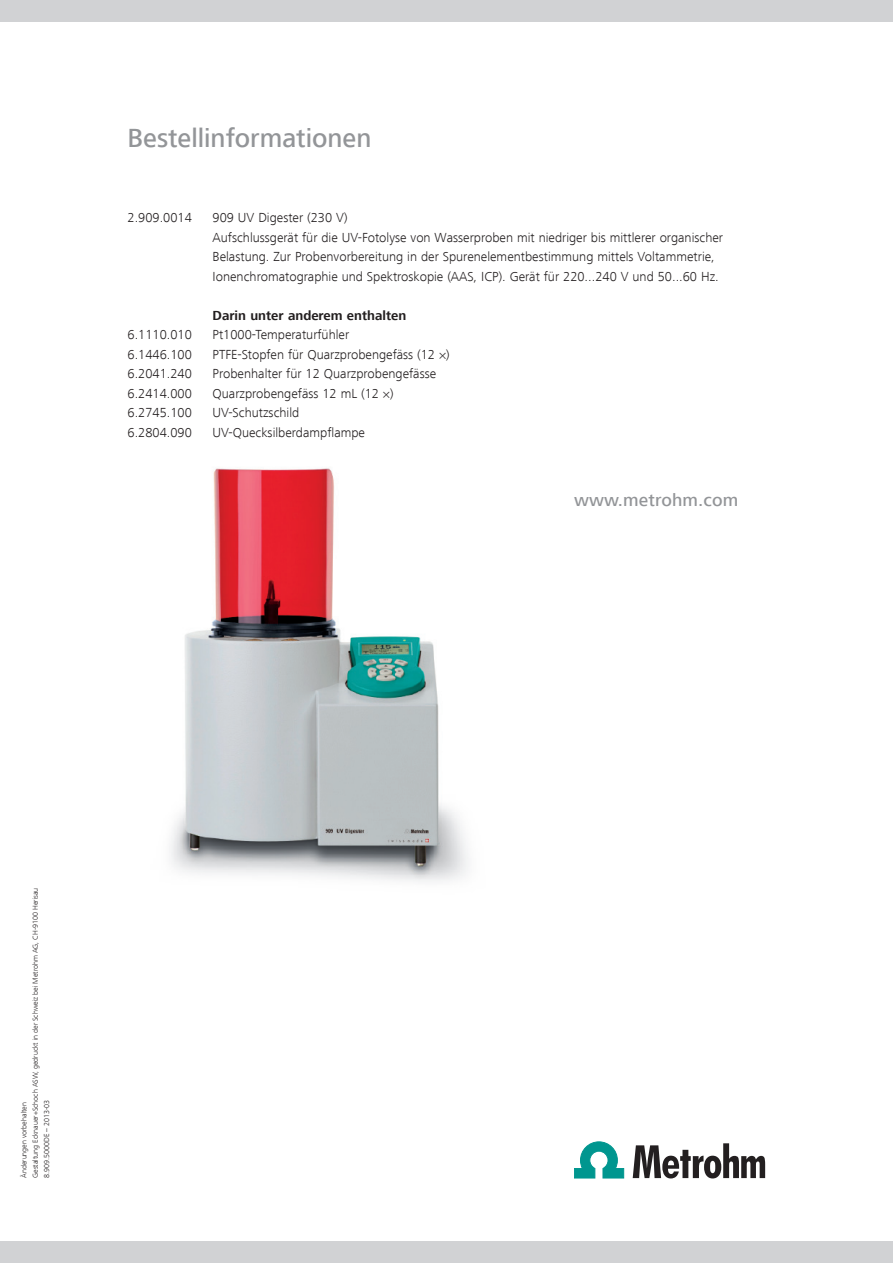
<style>
.page{position:relative;width:893px;height:1263px;background:#fff}
.page>*{position:absolute;margin:0;border:0;box-sizing:border-box;transform-origin:0 0}
.t1{font:500 27px "Frutiger Next LT";color:#939598}
.t2{font:500 18px "Frutiger Next LT";letter-spacing:.005em;color:#939598}
.t3{font:300 13.5px/19.5px "Frutiger Next LT";color:#231f20}
.t4{font:700 13.5px "Frutiger Next LT";color:#231f20}
.t5{font:300 7.5px/11.2px "Frutiger Next LT";color:#231f20}
</style>
<div class="page">
<div style="left:0;top:1242px;width:893px;height:21px;background:#d1d2d4"></div>
<div style="left:0;top:0;width:893px;height:21px;background:#d1d2d4"></div>
<svg style="left:574px;top:1142px;width:50px;height:36px"></svg>
<svg style="left:633px;top:1143px;width:132px;height:35px"></svg>
<img style="left:171px;top:468px;width:297px;height:414px">
<h1 class="t1" style="left:128px;top:123px;width:245px">Bestellinformationen</h1>
<p class="t3" style="left:128px;top:208px;width:66px">2.909.0014</p>
<p class="t3" style="left:213px;top:208px;width:512px">909 UV Digester (230 V)<br>Aufschlussgerät für die UV-Fotolyse von Wasserproben mit niedriger bis mittlerer organischer Belastung. Zur Probenvorbereitung in der Spurenelementbestimmung mittels Voltammetrie, Ionenchromatographie und Spektroskopie (AAS, ICP). Gerät für 220...240 V und 50...60 Hz.</p>
<p class="t4" style="left:213px;top:308px;width:195px">Darin unter anderem enthalten</p>
<p class="t3" style="left:128px;top:325px;width:66px">6.1110.010</p>
<p class="t3" style="left:213px;top:325px;width:138px">Pt1000-Temperaturfühler</p>
<p class="t3" style="left:128px;top:345px;width:66px">6.1446.100</p>
<p class="t3" style="left:213px;top:345px;width:239px">PTFE-Stopfen für Quarzprobengefäss (12 ×)</p>
<p class="t3" style="left:128px;top:364px;width:66px">6.2041.240</p>
<p class="t3" style="left:213px;top:364px;width:225px">Probenhalter für 12 Quarzprobengefässe</p>
<p class="t3" style="left:128px;top:384px;width:66px">6.2414.000</p>
<p class="t3" style="left:213px;top:384px;width:183px">Quarzprobengefäss 12 mL (12 ×)</p>
<p class="t3" style="left:128px;top:403px;width:66px">6.2745.100</p>
<p class="t3" style="left:213px;top:403px;width:88px">UV-Schutzschild</p>
<p class="t3" style="left:128px;top:423px;width:66px">6.2804.090</p>
<p class="t3" style="left:213px;top:423px;width:154px">UV-Quecksilberdampflampe</p>
<h2 class="t2" style="left:574px;top:490px;width:166px">www.metrohm.com</h2>
<p class="t5" style="left:19px;top:1178px;width:292px;rotate:-90deg">Änderungen vorbehalten<br>Gestaltung Ecknauer+Schoch ASW, gedruckt in der Schweiz bei Metrohm AG, CH-9100 Herisau<br>8.909.5000DE – 2013-03</p>
</div>
